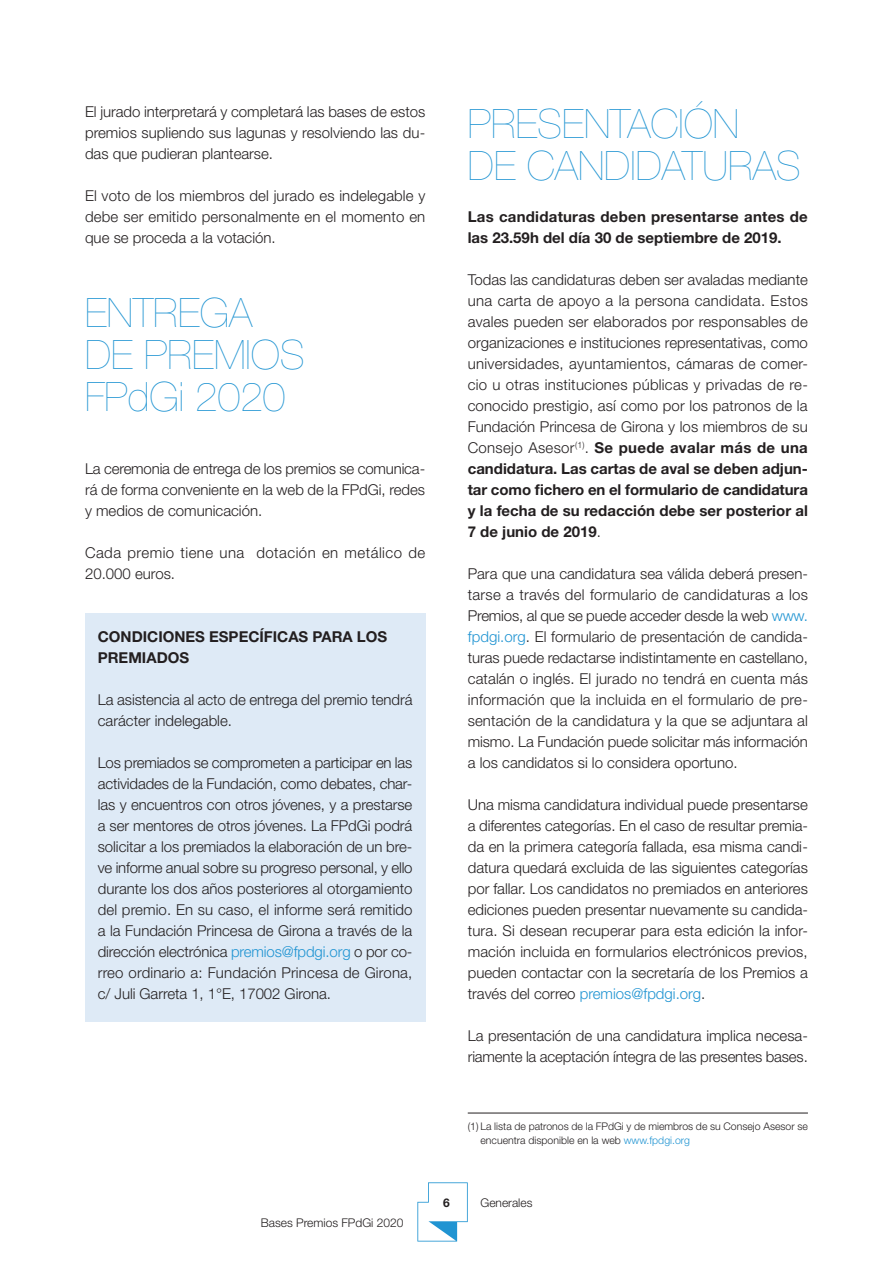
<style>
.page{position:relative;width:893px;height:1263px;background:#fff}
.page>*{position:absolute;margin:0;border:0;box-sizing:border-box;transform-origin:0 0}
.t1{font:200 40.5px "Helvetica Neue LT";color:#2094d2}
.t2{font:300 15px/21px "Helvetica Neue LT";color:#231f20;text-align:justify}
.t3{font:700 15px/21px "Helvetica Neue LT";color:#231f20}
.t4{font:300 15px/21px "Helvetica Neue LT";letter-spacing:.03em;color:#231f20}
.t5{font:300 12px "Helvetica Neue LT";color:#231f20}
.t6{font:700 12px "Helvetica Neue LT";color:#231f20}
.t7{font:300 10.5px/13.5px "Helvetica Neue LT";color:#231f20}
.s1{color:#2094d2}
.s2{font-weight:700}
</style>
<div class="page">
<svg style="left:417px;top:1182px;width:51px;height:59px"></svg>
<div style="left:85px;top:613px;width:340px;height:409px;background:#deeaf6"></div>
<hr style="left:468px;top:1113px;width:340px;height:1px;background:#231f20">
<p class="t2" style="left:85px;top:101px;width:342px">El jurado interpretará y completará las bases de estos premios supliendo sus lagunas y resolviendo las du&shy;das que pudieran plantearse.</p>
<p class="t2" style="left:85px;top:185px;width:342px">El voto de los miembros del jurado es indelegable y debe ser emitido personalmente en el momento en que se proceda a la votación.</p>
<p class="t1" style="left:85px;top:289px;width:169px">ENTREGA</p>
<p class="t1" style="left:85px;top:331px;width:221px">DE PREMIOS</p>
<p class="t1" style="left:85px;top:373px;width:202px">FPdGi 2020</p>
<p class="t2" style="left:85px;top:458px;width:342px">La ceremonia de entrega de los premios se comunica&shy;rá de forma conveniente en la web de la FPdGi, redes y medios de comunicación.</p>
<p class="t4" style="left:85px;top:542px;width:342px">Cada premio tiene una dotación en metálico de<br>20.000 euros.</p>
<p class="t3" style="left:98px;top:626px;width:291px">CONDICIONES ESPECÍFICAS PARA LOS<br>PREMIADOS</p>
<p class="t2" style="left:98px;top:689px;width:316px">La asistencia al acto de entrega del premio tendrá carácter indelegable.</p>
<p class="t2" style="left:98px;top:752px;width:316px">Los premiados se comprometen a participar en las actividades de la Fundación, como debates, char&shy;las y encuentros con otros jóvenes, y a prestarse a ser mentores de otros jóvenes. La FPdGi podrá solicitar a los premiados la elaboración de un bre&shy;ve informe anual sobre su progreso personal, y ello durante los dos años posteriores al otorgamiento del premio. En su caso, el informe será remitido a la Fundación Princesa de Girona a través de la dirección electrónica <span class="s1">premios@fpdgi.org</span> o por co&shy;rreo ordinario a: Fundación Princesa de Girona, c/ Juli Garreta 1, 1°E, 17002 Girona.</p>
<p class="t1" style="left:468px;top:100px;width:273px">PRESENTACIÓN</p>
<p class="t1" style="left:468px;top:142px;width:335px">DE CANDIDATURAS</p>
<p class="t3" style="left:468px;top:206px;width:342px">Las candidaturas deben presentarse antes de las 23.59h del día 30 de septiembre de 2019.</p>
<p class="t2" style="left:468px;top:269px;width:342px">Todas las candidaturas deben ser avaladas mediante una carta de apoyo a la persona candidata. Estos avales pueden ser elaborados por responsables de organizaciones e instituciones representativas, como universidades, ayuntamientos, cámaras de comer&shy;cio u otras instituciones públicas y privadas de re&shy;conocido prestigio, así como por los patronos de la Fundación Princesa de Girona y los miembros de su Consejo Asesor<sup>(1)</sup>. <span class="s2">Se puede avalar más de una candidatura. Las cartas de aval se deben adjun&shy;tar como fichero en el formulario de candidatura y la fecha de su redacción debe ser posterior al 7 de junio de 2019</span>.</p>
<p class="t2" style="left:468px;top:563px;width:342px">Para que una candidatura sea válida deberá presen&shy;tarse a través del formulario de candidaturas a los Premios, al que se puede acceder desde la web <span class="s1">www. fpdgi.org</span>. El formulario de presentación de candida&shy;turas puede redactarse indistintamente en castellano, catalán o inglés. El jurado no tendrá en cuenta más información que la incluida en el formulario de pre&shy;sentación de la candidatura y la que se adjuntara al mismo. La Fundación puede solicitar más información a los candidatos si lo considera oportuno.</p>
<p class="t2" style="left:468px;top:794px;width:342px">Una misma candidatura individual puede presentarse a diferentes categorías. En el caso de resultar premia&shy;da en la primera categoría fallada, esa misma candi&shy;datura quedará excluida de las siguientes categorías por fallar. Los candidatos no premiados en anteriores ediciones pueden presentar nuevamente su candida&shy;tura. Si desean recuperar para esta edición la infor&shy;mación incluida en formularios electrónicos previos, pueden contactar con la secretaría de los Premios a través del correo <span class="s1">premios@fpdgi.org</span>.</p>
<p class="t2" style="left:468px;top:1025px;width:342px">La presentación de una candidatura implica necesa&shy;riamente la aceptación íntegra de las presentes bases.</p>
<p class="t5" style="left:261px;top:1215px;width:144px">Bases Premios FPdGi 2020</p>
<p class="t7" style="left:480px;top:1120px;width:329px;text-indent:-13px">(1) La lista de patronos de la FPdGi y de miembros de su Consejo Asesor se encuentra disponible en la web <span class="s1">www.fpdgi.org</span></p>
<p class="t6" style="left:443px;top:1195px;width:8px">6</p>
<p class="t5" style="left:480px;top:1195px;width:54px">Generales</p>
</div>
